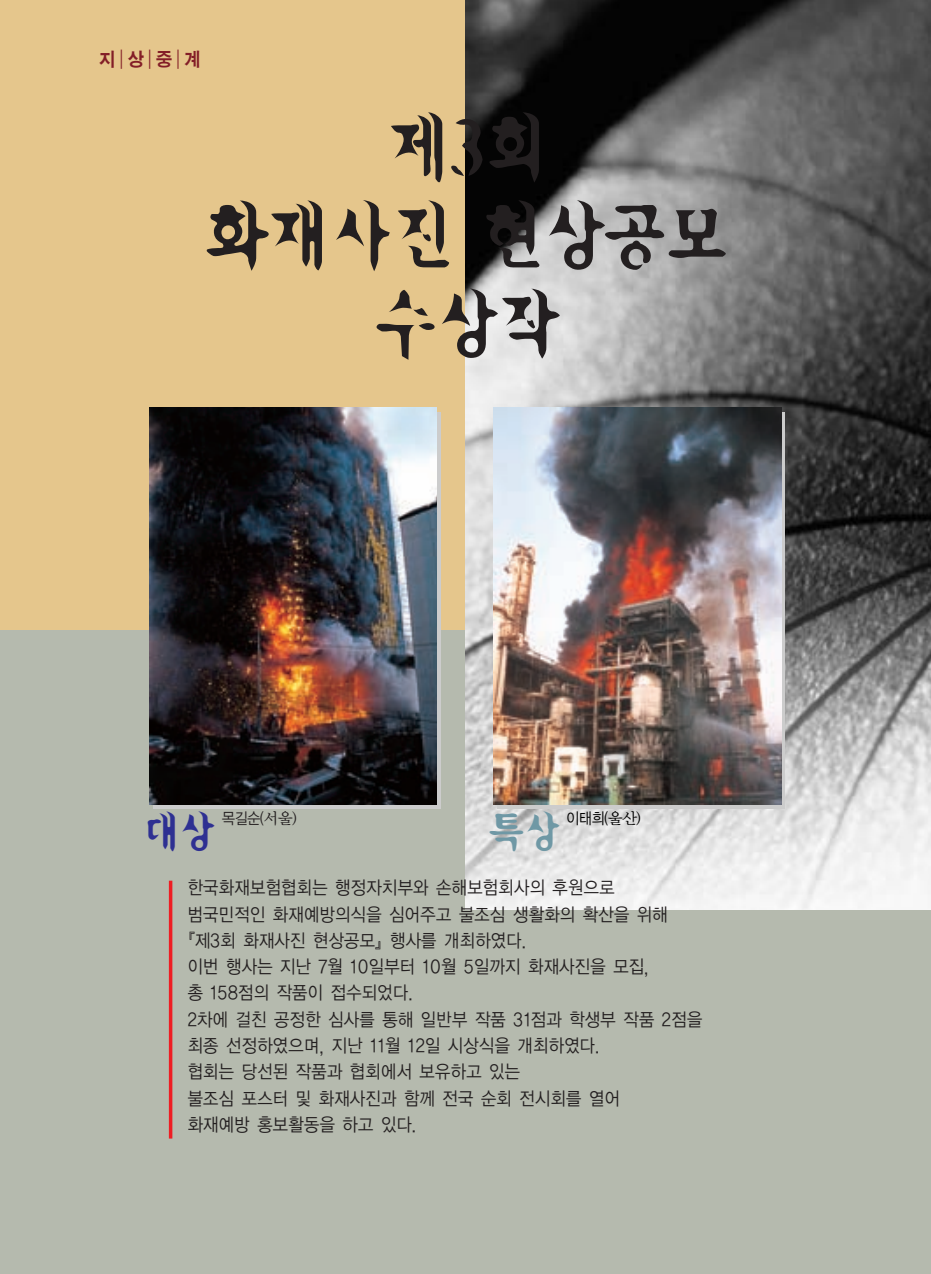
<style>
.page{position:relative;width:931px;height:1274px;background:#fff}
.page>*{position:absolute;margin:0;border:0;box-sizing:border-box;transform-origin:0 0}
.t1{font:73.5px/88.2px "Fade B";letter-spacing:-.065em;color:#231f20;text-align:center;scale:.9 1}
.t2{font:42px "Fade B";color:#2e3092;scale:.9 1}
.t3{font:42px "Fade B";color:#6f98a5;scale:.9 1}
.t4{font:19.25px "SM Ago K";color:#831e27;scale:.9 1}
.t5{font:18.38px "YGO12";letter-spacing:-.055em;color:#231f20;scale:.9 1}
.t6{font:15.75px "YGO12";color:#231f20;scale:.9 1}
.t7{font:15.75px "YGO12";color:#000;scale:.9 1}
.s1{font-family:"Y Mj O13"}
</style>
<div class="page">
<div style="left:0;top:0;width:917px;height:681px;background:#e5c68c"></div>
<div style="left:0;top:630px;width:931px;height:644px;background:#b5baae"></div>
<img style="left:466px;top:0;width:465px;height:910px">
<div style="left:153px;top:412px;width:287px;height:397px;background:#ccc"></div>
<img style="left:150px;top:407px;width:287px;height:397px">
<svg style="left:497px;top:412px;width:288px;height:397px;background:#bdbdbe"></svg>
<img style="left:494px;top:407px;width:287px;height:397px">
<hr style="left:169px;top:881px;width:3px;height:258px;background:#ee1d23">
<p class="t4" style="left:99px;top:51px;width:115px">지|상|중|계</p>
<h1 class="t1" style="left:203px;top:107px;width:588px">제3회<br>화재사진 현상공모 수상작</h1>
<h2 class="t2" style="left:143px;top:813px;width:83px">대상</h2>
<h2 class="t3" style="left:488px;top:813px;width:83px">특상</h2>
<p class="t7" style="left:566px;top:811px;width:86px">이태희(<span class="s1">울산)</span></p>
<p class="t6" style="left:221px;top:811px;width:86px">목길순(<span class="s1">서울)</span></p>
<p class="t5" style="left:187px;top:880px;width:477px">한국화재보험협회는 행정자치부와 손해보험회사의 후원으로</p>
<p class="t5" style="left:187px;top:906px;width:536px">범국민적인 화재예방의식을 심어주고 불조심 생활화의 확산을 위해</p>
<p class="t5" style="left:179px;top:932px;width:388px">『제3회 화재사진 현상공모』행사를 개최하였다.</p>
<p class="t5" style="left:187px;top:958px;width:515px">이번 행사는 지난 7월 10일부터 10월 5일까지 화재사진을 모집,</p>
<p class="t5" style="left:187px;top:985px;width:253px">총 158점의 작품이 접수되었다.</p>
<p class="t5" style="left:187px;top:1011px;width:575px">2차에 걸친 공정한 심사를 통해 일반부 작품 31점과 학생부 작품 2점을</p>
<p class="t5" style="left:187px;top:1037px;width:461px">최종 선정하였으며, 지난 11월 12일 시상식을 개최하였다.</p>
<p class="t5" style="left:187px;top:1063px;width:372px">협회는 당선된 작품과 협회에서 보유하고 있는</p>
<p class="t5" style="left:187px;top:1090px;width:483px">불조심 포스터 및 화재사진과 함께 전국 순회 전시회를 열어</p>
<p class="t5" style="left:187px;top:1116px;width:257px">화재예방 홍보활동을 하고 있다.</p>
</div>
